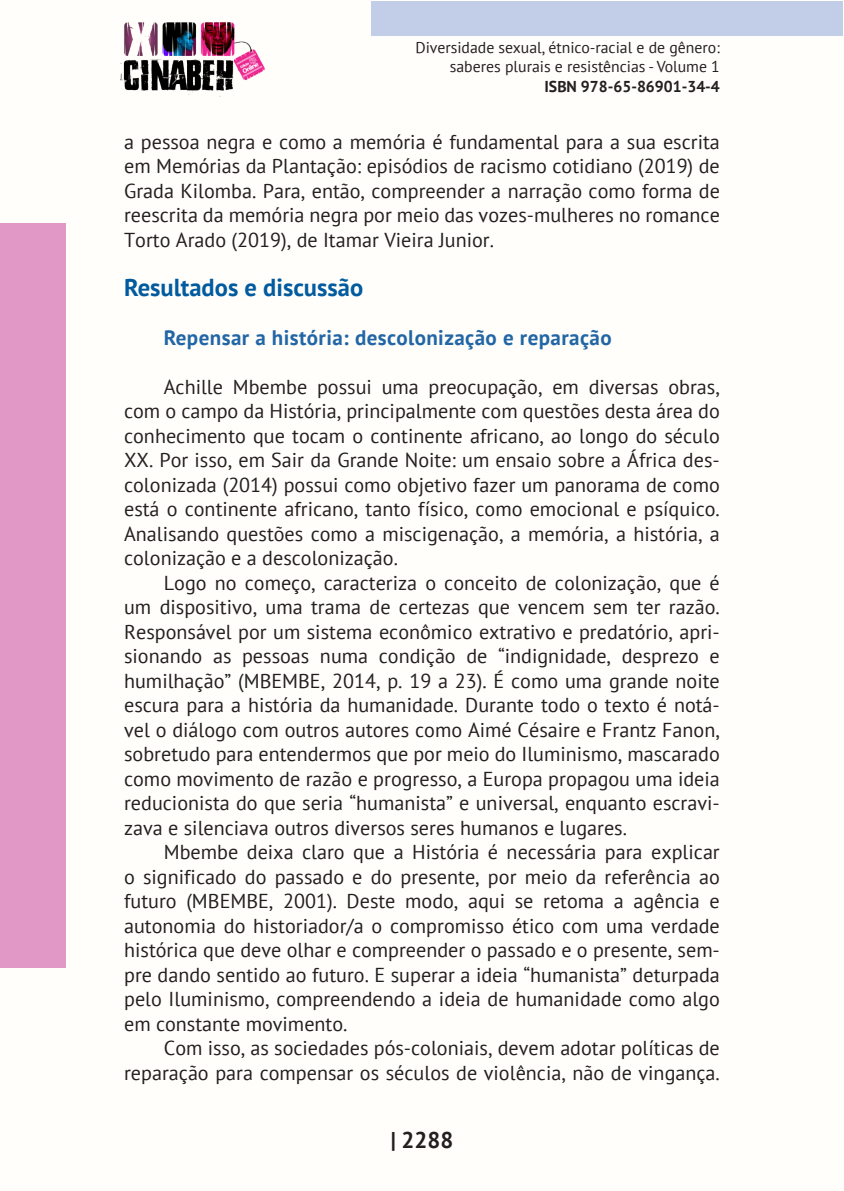
<style>
.page{position:relative;width:844px;height:1191px;background:#fff}
.page>*{position:absolute;margin:0;border:0;box-sizing:border-box;transform-origin:0 0}
._9_SUBTÍTULOS{font:700 24.5px "PT Sans";color:#015b9e}
.t1{font:700 22.75px "PT Sans";color:#231f20}
.SUBTÍTULO2{font:700 21px "PT Sans";letter-spacing:.02em;color:#2266a6}
._8_CORPO{font:20.12px/24.5px "PT Sans";color:#231f20;text-align:justify}
.t2{font:15.75px/18.9px "PT Sans";color:#231f20;text-align:right}
.t3{font:700 15.75px "PT Sans";color:#231f20}
</style>
<div class="page">
<div style="left:0;top:0;width:843px;height:1191px;background:#fffefa"></div>
<div style="left:371px;top:1px;width:471px;height:35px;background:#c2cde7"></div>
<div style="left:0;top:223px;width:65px;height:744px;background:#e198c7"></div>
<img style="left:120px;top:22px;width:144px;height:75px">
<p class="t2" style="left:415px;top:38px;width:306px">Diversidade sexual, étnico-racial e de gênero: saberes plurais e resistências - Volume 1</p>
<p class="t3" style="left:544px;top:76px;width:177px">ISBN 978-65-86901-34-4</p>
<p class="_8_CORPO" style="left:124px;top:129px;width:597px">a pessoa negra e como a memória é fundamental para a sua escrita em Memórias da Plantação: episódios de racismo cotidiano (2019) de Grada Kilomba. Para, então, compreender a narração como forma de reescrita da memória negra por meio das vozes-mulheres no romance Torto Arado (2019), de Itamar Vieira Junior.</p>
<p class="_9_SUBTÍTULOS" style="left:124px;top:271px;width:240px">Resultados e discussão</p>
<p class="SUBTÍTULO2" style="left:164px;top:323px;width:449px">Repensar a história: descolonização e reparação</p>
<p class="_8_CORPO" style="left:124px;top:374px;width:597px;text-indent:40px">Achille Mbembe possui uma preocupação, em diversas obras, com o campo da História, principalmente com questões desta área do conhecimento que tocam o continente africano, ao longo do século XX. Por isso, em Sair da Grande Noite: um ensaio sobre a África des&shy;colonizada (2014) possui como objetivo fazer um panorama de como está o continente africano, tanto físico, como emocional e psíquico.<br>Analisando questões como a miscigenação, a memória, a história, a colonização e a descolonização.</p>
<p class="_8_CORPO" style="left:124px;top:570px;width:597px;text-indent:40px">Logo no começo, caracteriza o conceito de colonização, que é um dispositivo, uma trama de certezas que vencem sem ter razão.<br>Responsável por um sistema econômico extrativo e predatório, apri&shy;sionando as pessoas numa condição de “indignidade, desprezo e humilhação” (MBEMBE, 2014, p. 19 a 23). É como uma grande noite escura para a história da humanidade. Durante todo o texto é notá&shy;vel o diálogo com outros autores como Aimé Césaire e Frantz Fanon, sobretudo para entendermos que por meio do Iluminismo, mascarado como movimento de razão e progresso, a Europa propagou uma ideia reducionista do que seria “humanista” e universal, enquanto escravi&shy;zava e silenciava outros diversos seres humanos e lugares.</p>
<p class="_8_CORPO" style="left:124px;top:839px;width:597px;text-indent:40px">Mbembe deixa claro que a História é necessária para explicar o significado do passado e do presente, por meio da referência ao futuro (MBEMBE, 2001). Deste modo, aqui se retoma a agência e autonomia do historiador/a o compromisso ético com uma verdade histórica que deve olhar e compreender o passado e o presente, sem&shy;pre dando sentido ao futuro. E superar a ideia “humanista” deturpada pelo Iluminismo, compreendendo a ideia de humanidade como algo em constante movimento.</p>
<p class="_8_CORPO" style="left:124px;top:1035px;width:597px;text-align:right">Com isso, as sociedades pós-coloniais, devem adotar políticas de reparação para compensar os séculos de violência, não de vingança.</p>
<p class="t1" style="left:390px;top:1125px;width:64px">| 2288</p>
</div>
